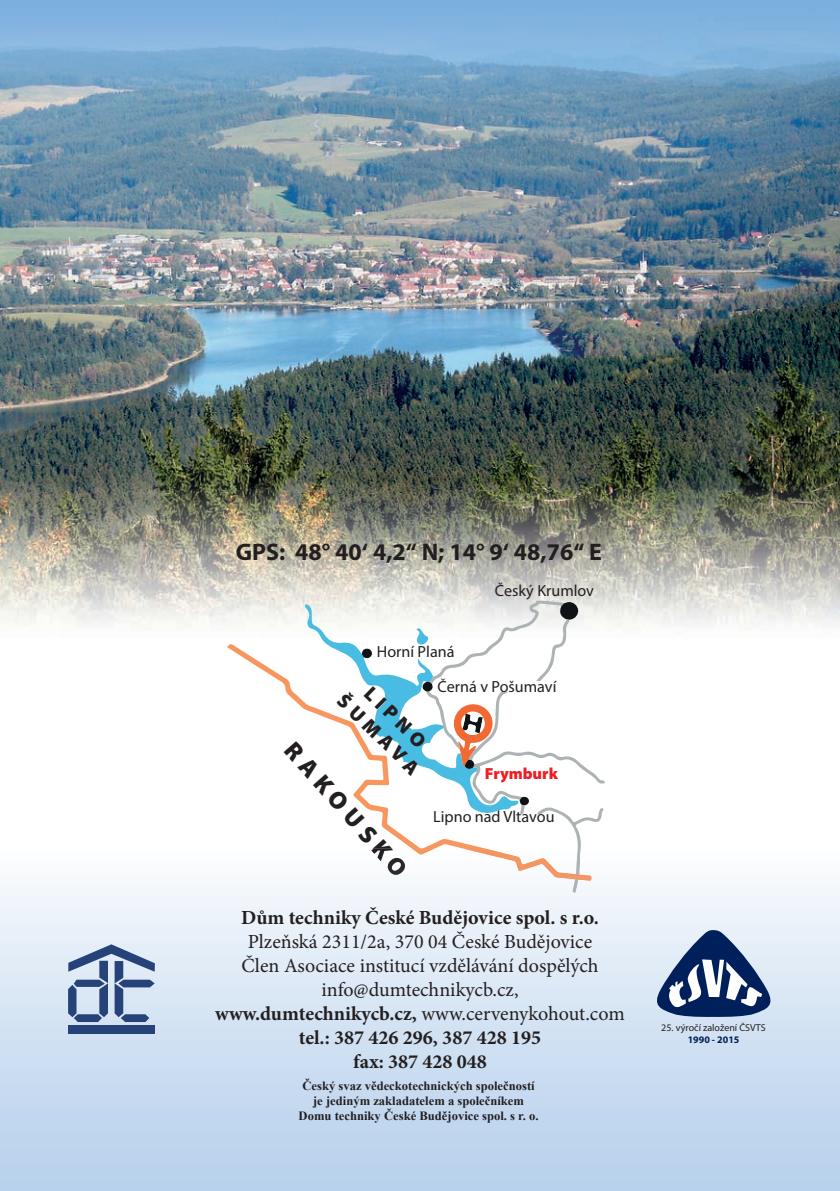
<style>
.page{position:relative;width:840px;height:1191px;background:#fff}
.page>*{position:absolute;margin:0;border:0;box-sizing:border-box;transform-origin:0 0}
.t1{font:900 24.8px "Myriad Pro";color:#231f20}
.t2{font:700 24px "Myriad Pro";color:#231f20}
.t3{font:900 20.2px/24.2px "Myriad Pro";color:#231f20;text-align:center}
.t4{font:20px/24px "Minion Pro";color:#231f20;text-align:center}
.t5{font:700 20px "Minion Pro";color:#231f20}
.t6{font:16px/34.8px "Myriad Pro";color:#231f20}
.t7{font:900 16px "Myriad Pro";color:#ee1d23}
.t8{font:700 12.6px/15.2px "Times New Roman";color:#231f20;text-align:center}
.t9{font:10px "Myriad Pro";color:#231f20}
.t10{font:700 10px "Myriad Pro";color:#00205b}
.s1{font-weight:700}
</style>
<div class="page">
<img style="left:0;top:0;width:839px;height:626px">
<svg style="left:227px;top:644px;width:78px;height:66px"></svg>
<svg style="left:305px;top:604px;width:56px;height:199px"></svg>
<svg style="left:0;top:885px;width:839px;height:306px;background:#d1e1f2"></svg>
<svg style="left:361px;top:600px;width:243px;height:292px"></svg>
<img style="left:384px;top:854px;width:24px;height:24px">
<svg style="left:656px;top:930px;width:114px;height:87px;background:#7689aa"></svg>
<svg style="left:68px;top:944px;width:87px;height:78px;background:#94a7c4"></svg>
<div style="left:68px;top:1025px;width:87px;height:9px;background:#254378"></div>
<p class="t2" style="left:236px;top:536px;width:367px">GPS: 48° 40‘ 4,2“ N; 14° 9‘ 48,76“ E</p>
<p class="t6" style="left:494px;top:573px;width:101px">Český Krumlov</p>
<p class="t6" style="left:437px;top:634px;width:120px;text-indent:-61px">Horní Planá<br>Černá v Pošumaví</p>
<p class="t3" style="left:365px;top:672px;width:107px;rotate:44deg">LIPNO<br>ŠUMAVA</p>
<p class="t1" style="left:299px;top:736px;width:172px;rotate:48deg">RAKOUSKO</p>
<p class="t7" style="left:484px;top:764px;width:75px">Frymburk</p>
<p class="t6" style="left:433px;top:799px;width:123px">Lipno nad Vltavou</p>
<p class="t5" style="left:241px;top:903px;width:359px">Dům techniky České Budějovice spol. s r.o.</p>
<p class="t4" style="left:215px;top:930px;width:411px">Plzeňská 2311/2a, 370 04 České Budějovice<br>Člen Asociace institucí vzdělávání dospělých info@dumtechnikycb.cz,<br><span class="s1">www.dumtechnikycb.cz,</span> www.cervenykohout.com <span class="s1">tel.: 387 426 296, 387 428 195<br>fax: 387 428 048</span></p>
<p class="t8" style="left:298px;top:1077px;width:241px">Český svaz vědeckotechnických společností je jediným zakladatelem a společníkem<br>Domu techniky České Budějovice spol. s r. o.</p>
<p class="t9" style="left:661px;top:1021px;width:106px">25. výročí založení ČSVTS</p>
<p class="t10" style="left:687px;top:1033px;width:53px">1990 - 2015</p>
</div>
